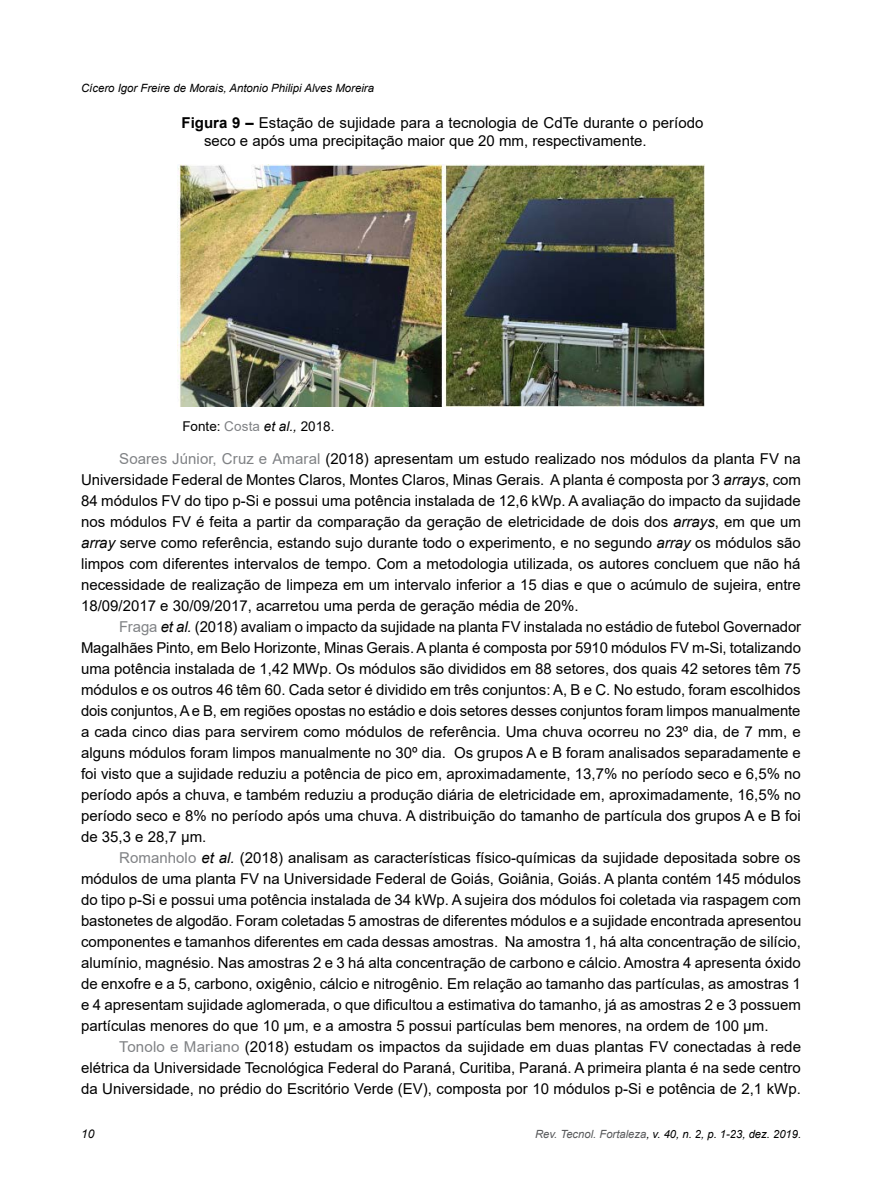
<style>
.page{position:relative;width:882px;height:1188px;background:#fff}
.page>*{position:absolute;margin:0;border:0;box-sizing:border-box;transform-origin:0 0}
.TEXTO{font:15px/21px "Arial";color:#000;text-align:justify}
.Figura{font:15px/18px "Arial";color:#000}
.legenda{font:13.5px "Arial";color:#000}
.t1{font:italic 12px "Arial";color:#000}
.t2{font:italic 11.4px "Arial";color:#000}
.t3{font:italic 11.25px "Arial";color:#000}
.s1{font-weight:700}
.s2{color:#808285}
.s3{font-style:italic}
.s4{color:#58595b}
</style>
<div class="page">
<img style="left:178px;top:165px;width:526px;height:242px">
<p class="t2" style="left:81px;top:81px;width:295px">Cícero Igor Freire de Morais, Antonio Philipi Alves Moreira</p>
<p class="Figura" style="left:204px;top:113px;width:501px;text-indent:-22px"><span class="s1">Figura 9 –</span> Estação de sujidade para a tecnologia de CdTe durante o período seco e após uma precipitação maior que 20 mm, respectivamente.</p>
<p class="legenda" style="left:182px;top:417px;width:154px">Fonte: <span class="s2">Costa</span> <span class="s3">et al.,</span> 2018.</p>
<p class="TEXTO" style="left:81px;top:449px;width:722px;text-indent:38px"><span class="s2">Soares Júnior, Cruz e Amaral</span> (2018) apresentam um estudo realizado nos módulos da planta FV na Universidade Federal de Montes Claros, Montes Claros, Minas Gerais. A planta é composta por 3 <span class="s3">arrays</span>, com 84 módulos FV do tipo p-Si e possui uma potência instalada de 12,6 kWp. A avaliação do impacto da sujidade nos módulos FV é feita a partir da comparação da geração de eletricidade de dois dos <span class="s3">arrays</span>, em que um <span class="s3">array</span> serve como referência, estando sujo durante todo o experimento, e no segundo <span class="s3">array</span> os módulos são limpos com diferentes intervalos de tempo. Com a metodologia utilizada, os autores concluem que não há necessidade de realização de limpeza em um intervalo inferior a 15 dias e que o acúmulo de sujeira, entre 18/09/2017 e 30/09/2017, acarretou uma perda de geração média de 20%.</p>
<p class="TEXTO" style="left:81px;top:617px;width:722px;text-indent:38px"><span class="s2">Fraga</span> <span class="s3">et al.</span> (2018) avaliam o impacto da sujidade na planta FV instalada no estádio de futebol Governador Magalhães Pinto, em Belo Horizonte, Minas Gerais. A planta é composta por 5910 módulos FV m-Si, totalizando uma potência instalada de 1,42 MWp. Os módulos são divididos em 88 setores, dos quais 42 setores têm 75 módulos e os outros 46 têm 60. Cada setor é dividido em três conjuntos: A, B e C. No estudo, foram escolhidos dois conjuntos, A e B, em regiões opostas no estádio e dois setores desses conjuntos foram limpos manualmente a cada cinco dias para servirem como módulos de referência. Uma chuva ocorreu no 23º dia, de 7 mm, e alguns módulos foram limpos manualmente no 30º dia. Os grupos A e B foram analisados separadamente e foi visto que a sujidade reduziu a potência de pico em, aproximadamente, 13,7% no período seco e 6,5% no período após a chuva, e também reduziu a produção diária de eletricidade em, aproximadamente, 16,5% no período seco e 8% no período após uma chuva. A distribuição do tamanho de partícula dos grupos A e B foi de 35,3 e 28,7 µm.</p>
<p class="TEXTO" style="left:81px;top:848px;width:722px;text-indent:38px"><span class="s2">Romanholo</span> <span class="s3">et al.</span> (2018) analisam as características físico-químicas da sujidade depositada sobre os módulos de uma planta FV na Universidade Federal de Goiás, Goiânia, Goiás. A planta contém 145 módulos do tipo p-Si e possui uma potência instalada de 34 kWp. A sujeira dos módulos foi coletada via raspagem com bastonetes de algodão. Foram coletadas 5 amostras de diferentes módulos e a sujidade encontrada apresentou componentes e tamanhos diferentes em cada dessas amostras. Na amostra 1, há alta concentração de silício, alumínio, magnésio. Nas amostras 2 e 3 há alta concentração de carbono e cálcio. Amostra 4 apresenta óxido de enxofre e a 5, carbono, oxigênio, cálcio e nitrogênio. Em relação ao tamanho das partículas, as amostras 1 e 4 apresentam sujidade aglomerada, o que dificultou a estimativa do tamanho, já as amostras 2 e 3 possuem partículas menores do que 10 μm, e a amostra 5 possui partículas bem menores, na ordem de 100 μm.</p>
<p class="TEXTO" style="left:81px;top:1037px;width:722px;text-indent:38px"><span class="s2">Tonolo e Mariano</span> (2018) estudam os impactos da sujidade em duas plantas FV conectadas à rede elétrica da Universidade Tecnológica Federal do Paraná, Curitiba, Paraná. A primeira planta é na sede centro da Universidade, no prédio do Escritório Verde (EV), composta por 10 módulos p-Si e potência de 2,1 kWp.</p>
<p class="t1" style="left:81px;top:1126px;width:15px">10</p>
<p class="t3" style="left:535px;top:1127px;width:268px"><span class="s4">Rev. Tecnol. Fortaleza</span>, v. 40, n. 2, p. 1-23, dez. 2019.</p>
</div>
